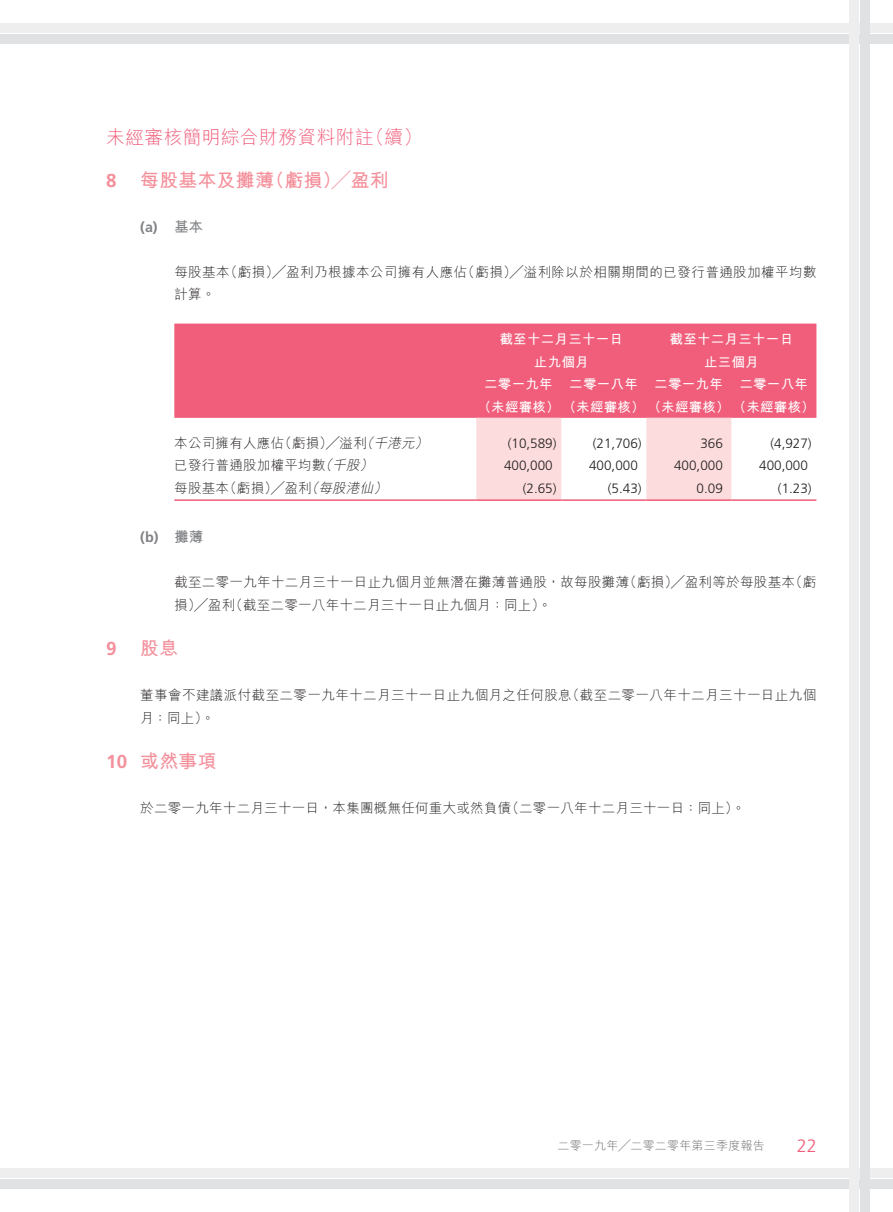
<style>
.page{position:relative;width:893px;height:1212px;background:#fff}
.page>*{position:absolute;margin:0;border:0;box-sizing:border-box;transform-origin:0 0}
.t1{font:700 18.75px "M Hei HK";letter-spacing:.02em;color:#f4909b}
.t2{font:300 18.75px "M Hei HK";letter-spacing:.02em;color:#f05e7b}
.t3{font:700 18.75px "Frutiger LT Std";color:#f4909b}
.t4{font:300 18px "Frutiger LT Std";color:#f05e7b}
.t5{font:700 14.25px "Frutiger LT Std";color:#808285}
.t6{font:300 13.5px/22.5px "M Hei HK";letter-spacing:.025em;color:#231f20}
.t7{font:300 13.5px "Frutiger LT Std";color:#231f20}
.t8{font:700 13.5px/22.5px "M Hei HK";letter-spacing:.02em;color:#fff;text-align:center}
.t9{font:300 12px "M Hei HK";letter-spacing:.02em;color:#6c6d70}
.s1{font-family:"M Hei HK"}
.s2{font-style:italic}
.s3{font-family:"Frutiger LT Std"}
</style>
<div class="page">
<div style="left:0;top:23px;width:893px;height:10px;background:#eeeeef"></div>
<div style="left:0;top:34px;width:893px;height:10px;background:#e0e1e3"></div>
<div style="left:0;top:1168px;width:893px;height:10px;background:#eeeeef"></div>
<div style="left:0;top:1179px;width:893px;height:10px;background:#e0e1e3"></div>
<div style="left:860px;top:0;width:10px;height:1212px;background:#e0e1e3"></div>
<div style="left:849px;top:0;width:10px;height:1212px;background:#eeeeef"></div>
<div style="left:174px;top:324px;width:642px;height:94px;background:#f05e7b"></div>
<svg style="left:476px;top:418px;width:255px;height:81px"></svg>
<hr style="left:174px;top:499px;width:302px;height:2px;background:#f05e7b">
<hr style="left:476px;top:499px;width:85px;height:2px;background:#f05e7b">
<hr style="left:561px;top:499px;width:85px;height:2px;background:#f05e7b">
<hr style="left:646px;top:499px;width:85px;height:2px;background:#f05e7b">
<hr style="left:731px;top:499px;width:85px;height:2px;background:#f05e7b">
<h1 class="t2" style="left:106px;top:128px;width:317px">未經審核簡明綜合財務資料附註（續）</h1>
<h1 class="t3" style="left:106px;top:169px;width:12px">8</h1>
<h1 class="t1" style="left:140px;top:166px;width:250px">每股基本及攤薄（虧損）╱盈利</h1>
<p class="t5" style="left:140px;top:218px;width:64px">(a) <span class="s1">基本</span></p>
<p class="t6" style="left:174px;top:260px;width:644px">每股基本（虧損）╱盈利乃根據本公司擁有人應佔（虧損）╱溢利除以於相關期間的已發行普通股加權平均數計算。</p>
<p class="t8" style="left:499px;top:327px;width:125px">截至十二月三十一日止九個月</p>
<p class="t8" style="left:669px;top:327px;width:125px">截至十二月三十一日</p>
<p class="t8" style="left:704px;top:349px;width:56px">止三個月</p>
<p class="t8" style="left:484px;top:372px;width:325px">二零一九年 二零一八年 二零一九年 二零一八年</p>
<p class="t8" style="left:478px;top:394px;width:338px">（未經審核）（未經審核）（未經審核）（未經審核）</p>
<p class="t6" style="left:174px;top:431px;width:258px">本公司擁有人應佔（虧損）╱溢利<span class="s2">（千港元）</span></p>
<p class="t7" style="left:508px;top:435px;width:50px">(10,589)</p>
<p class="t7" style="left:593px;top:435px;width:50px">(21,706)</p>
<p class="t7" style="left:700px;top:435px;width:24px">366</p>
<p class="t7" style="left:770px;top:435px;width:43px">(4,927)</p>
<p class="t6" style="left:174px;top:454px;width:203px">已發行普通股加權平均數<span class="s2">（千股）</span></p>
<p class="t7" style="left:504px;top:458px;width:50px">400,000</p>
<p class="t7" style="left:589px;top:458px;width:50px">400,000</p>
<p class="t7" style="left:674px;top:458px;width:50px">400,000</p>
<p class="t7" style="left:759px;top:458px;width:50px">400,000</p>
<p class="t6" style="left:174px;top:476px;width:217px">每股基本（虧損）╱盈利<span class="s2">（每股港仙）</span></p>
<p class="t7" style="left:523px;top:480px;width:35px">(2.65)</p>
<p class="t7" style="left:608px;top:480px;width:35px">(5.43)</p>
<p class="t7" style="left:697px;top:480px;width:28px">0.09</p>
<p class="t7" style="left:778px;top:480px;width:35px">(1.23)</p>
<p class="t5" style="left:140px;top:529px;width:64px">(b) <span class="s1">攤薄</span></p>
<p class="t6" style="left:174px;top:571px;width:644px">截至二零一九年十二月三十一日止九個月並無潛在攤薄普通股，故每股攤薄（虧損）╱盈利等於每股基本（虧損）╱盈利（截至二零一八年十二月三十一日止九個月：同上）。</p>
<h1 class="t3" style="left:106px;top:637px;width:12px">9</h1>
<h1 class="t1" style="left:140px;top:634px;width:39px">股息</h1>
<p class="t6" style="left:140px;top:683px;width:678px">董事會不建議派付截至二零一九年十二月三十一日止九個月之任何股息（截至二零一八年十二月三十一日止九個月：同上）。</p>
<h1 class="t1" style="left:106px;top:747px;width:112px"><span class="s3">10</span> 或然事項</h1>
<p class="t6" style="left:140px;top:796px;width:606px">於二零一九年十二月三十一日，本集團概無任何重大或然負債（二零一八年十二月三十一日：同上）。</p>
<p class="t9" style="left:557px;top:1139px;width:209px">二零一九年╱二零二零年第三季度報告</p>
<h2 class="t4" style="left:797px;top:1135px;width:22px">22</h2>
</div>
